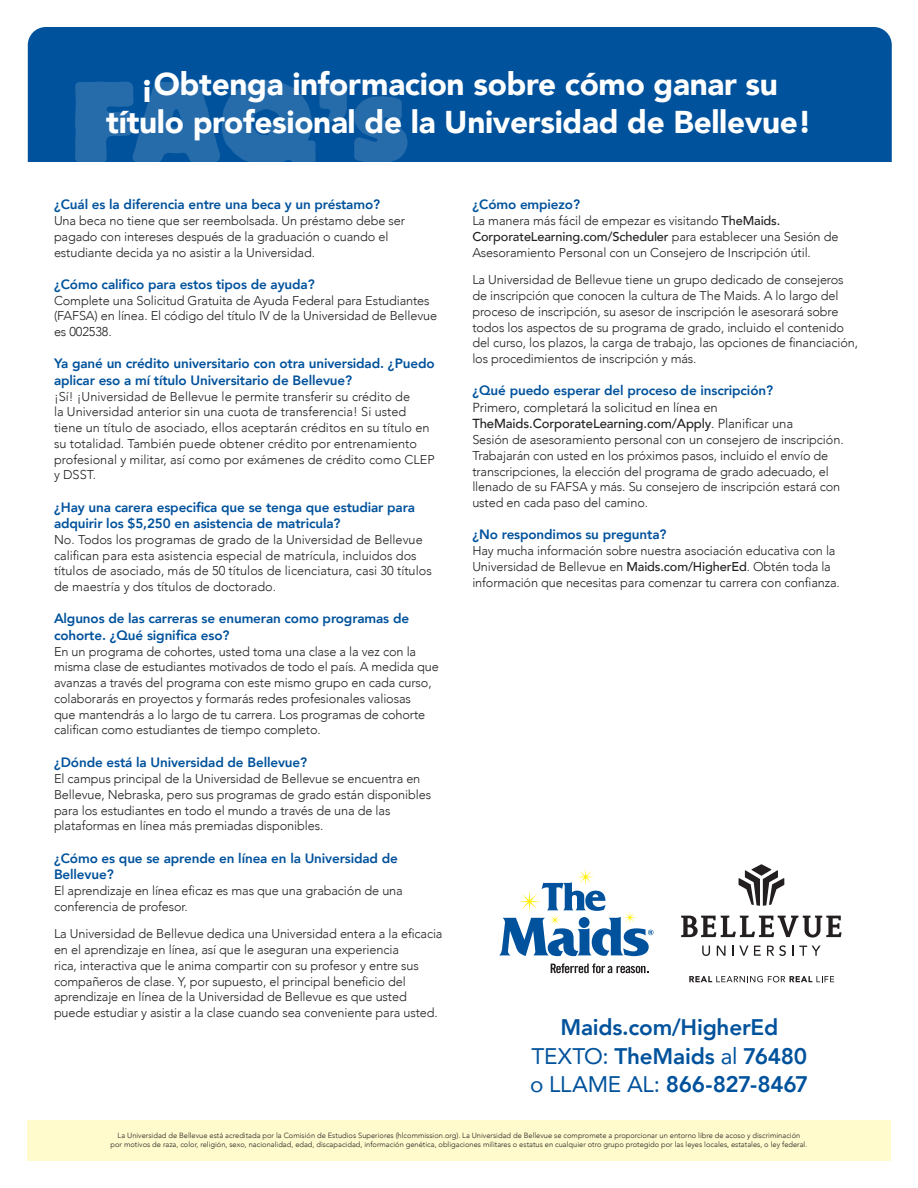
<style>
.page{position:relative;width:918px;height:1188px;background:#fff}
.page>*{position:absolute;margin:0;border:0;box-sizing:border-box;transform-origin:0 0}
.t1{font:900 31.5px "Avenir";letter-spacing:-.01em;color:#fff}
.t2{font:800 22.5px/28.5px "Avenir";letter-spacing:-.01em;color:#01529c}
.Question{font:800 13.5px/16.5px "Avenir";letter-spacing:-.01em;color:#01529c}
.t3{font:500 13.2px "Avenir";letter-spacing:-.01em;color:#231f20}
.t4{font:300 13.2px "Avenir";letter-spacing:-.01em;color:#231f20}
.Answer{font:300 12.75px/15.8px "Avenir";letter-spacing:-.01em;color:#231f20}
.t5{font:300 7.5px/9px "Avenir";color:#231f20;text-align:center}
.s1{font-weight:500}
.s2{font-weight:300}
.s3{font-weight:400}
</style>
<div class="page">
<div style="left:27px;top:1120px;width:864px;height:41px;background:#fffbcc"></div>
<svg style="left:499px;top:869px;width:154px;height:87px"></svg>
<svg style="left:551px;top:963px;width:97px;height:10px"></svg>
<svg style="left:689px;top:976px;width:145px;height:6px"></svg>
<svg style="left:739px;top:864px;width:45px;height:42px"></svg>
<svg style="left:702px;top:946px;width:8px;height:10px"></svg>
<svg style="left:717px;top:946px;width:9px;height:10px"></svg>
<svg style="left:732px;top:946px;width:16px;height:10px"></svg>
<svg style="left:754px;top:946px;width:7px;height:10px"></svg>
<svg style="left:767px;top:945px;width:19px;height:11px"></svg>
<svg style="left:792px;top:946px;width:29px;height:10px"></svg>
<svg style="left:681px;top:916px;width:161px;height:22px"></svg>
<div style="left:28px;top:27px;width:864px;height:135px;background:#01529c"></div>
<svg style="left:75px;top:80px;width:333px;height:82px"></svg>
<p class="t1" style="left:140px;top:57px;width:639px">¡Obtenga informacion sobre cómo ganar su</p>
<p class="t1" style="left:106px;top:95px;width:707px">título profesional de la Universidad de Bellevue!</p>
<p class="Question" style="left:54px;top:196px;width:328px">¿Cuál es la diferencia entre una beca y un préstamo?</p>
<p class="Answer" style="left:54px;top:213px;width:353px">Una beca no tiene que ser reembolsada. Un préstamo debe ser pagado con intereses después de la graduación o cuando el estudiante decida ya no asistir a la Universidad.</p>
<p class="Question" style="left:54px;top:276px;width:262px">¿Cómo califico para estos tipos de ayuda?</p>
<p class="Answer" style="left:54px;top:292px;width:385px">Complete una Solicitud Gratuita de Ayuda Federal para Estudiantes (FAFSA) en línea. El código del título IV de la Universidad de Bellevue es 002538.</p>
<p class="Question" style="left:54px;top:355px;width:382px">Ya gané un crédito universitario con otra universidad. ¿Puedo aplicar eso a mí título Universitario de Bellevue?</p>
<p class="Answer" style="left:54px;top:388px;width:382px">¡Sí! ¡Universidad de Bellevue le permite transferir su crédito de<br>la Universidad anterior sin una cuota de transferencia! Si usted tiene un título de asociado, ellos aceptarán créditos en su título en su totalidad. También puede obtener crédito por entrenamiento profesional y militar, así como por exámenes de crédito como CLEP y DSST.</p>
<p class="Question" style="left:54px;top:499px;width:363px">¿Hay una carera especifica que se tenga que estudiar para adquirir los $5,250 en asistencia de matricula?</p>
<p class="Answer" style="left:54px;top:532px;width:379px">No. Todos los programas de grado de la Universidad de Bellevue califican para esta asistencia especial de matrícula, incluidos dos títulos de asociado, más de 50 títulos de licenciatura, casi 30 títulos de maestría y dos títulos de doctorado.</p>
<p class="Question" style="left:54px;top:610px;width:357px">Algunos de las carreras se enumeran como programas de cohorte. ¿Qué significa eso?</p>
<p class="Answer" style="left:54px;top:643px;width:386px">En un programa de cohortes, usted toma una clase a la vez con la misma clase de estudiantes motivados de todo el país. A medida que avanzas a través del programa con este mismo grupo en cada curso, colaborarás en proyectos y formarás redes profesionales valiosas<br>que mantendrás a lo largo de tu carrera. Los programas de cohorte califican como estudiantes de tiempo completo.</p>
<p class="Question" style="left:54px;top:754px;width:255px">¿Dónde está la Universidad de Bellevue?</p>
<p class="Answer" style="left:54px;top:771px;width:379px">El campus principal de la Universidad de Bellevue se encuentra en Bellevue, Nebraska, pero sus programas de grado están disponibles para los estudiantes en todo el mundo a través de una de las plataformas en línea más premiadas disponibles.</p>
<p class="Question" style="left:54px;top:850px;width:345px">¿Cómo es que se aprende en línea en la Universidad de<br>Bellevue?</p>
<p class="Answer" style="left:54px;top:883px;width:350px">El aprendizaje en línea eficaz es mas que una grabación de una conferencia de profesor.</p>
<p class="Answer" style="left:54px;top:926px;width:390px">La Universidad de Bellevue dedica una Universidad entera a la eficacia en el aprendizaje en línea, así que le aseguran una experiencia<br>rica, interactiva que le anima compartir con su profesor y entre sus compañeros de clase. Y, por supuesto, el principal beneficio del aprendizaje en línea de la Universidad de Bellevue es que usted puede estudiar y asistir a la clase cuando sea conveniente para usted.</p>
<p class="Question" style="left:472px;top:196px;width:109px">¿Cómo empiezo?</p>
<p class="Answer" style="left:472px;top:213px;width:368px">La manera más fácil de empezar es visitando <span class="s1">TheMaids.<br>CorporateLearning.com/Scheduler</span> para establecer una Sesión de<br>Asesoramiento Personal con un Consejero de Inscripción útil.</p>
<p class="Answer" style="left:472px;top:272px;width:387px">La Universidad de Bellevue tiene un grupo dedicado de consejeros de inscripción que conocen la cultura de The Maids. A lo largo del proceso de inscripción, su asesor de inscripción le asesorará sobre todos los aspectos de su programa de grado, incluido el contenido del curso, los plazos, la carga de trabajo, las opciones de financiación, los procedimientos de inscripción y más.</p>
<p class="Question" style="left:472px;top:382px;width:302px">¿Qué puedo esperar del proceso de inscripción?</p>
<p class="t4" style="left:472px;top:399px;width:247px">Primero, completará la solicitud en línea en</p>
<p class="t3" style="left:472px;top:412px;width:322px">TheMaids.CorporateLearning.com/Apply<span class="s2">. Planificar una</span></p>
<p class="Answer" style="left:472px;top:432px;width:373px">Sesión de asesoramiento personal con un consejero de inscripción.<br>Trabajarán con usted en los próximos pasos, incluido el envío de transcripciones, la elección del programa de grado adecuado, el llenado de su FAFSA y más. Su consejero de inscripción estará con usted en cada paso del camino.</p>
<p class="Question" style="left:472px;top:526px;width:196px">¿No respondimos su pregunta?</p>
<p class="Answer" style="left:472px;top:543px;width:369px">Hay mucha información sobre nuestra asociación educativa con la<br>Universidad de Bellevue en <span class="s1">Maids.com/HigherEd</span>. Obtén toda la información que necesitas para comenzar tu carrera con confianza.</p>
<p class="t2" style="left:560px;top:1013px;width:219px">Maids.com/HigherEd</p>
<p class="t2" style="left:530px;top:1041px;width:280px"><span class="s3">TEXTO:</span> TheMaids <span class="s3">al</span> 76480 <span class="s3">o LLAME AL:</span> 866-827-8467</p>
<p class="t5" style="left:111px;top:1131px;width:698px">La Universidad de Bellevue está acreditada por la Comisión de Estudios Superiores (hlcommission.org). La Universidad de Bellevue se compromete a proporcionar un entorno libre de acoso y discriminación<br>por motivos de raza, color, religión, sexo, nacionalidad, edad, discapacidad, información genética, obligaciones militares o estatus en cualquier otro grupo protegido por las leyes locales, estatales, o ley federal.</p>
</div>
